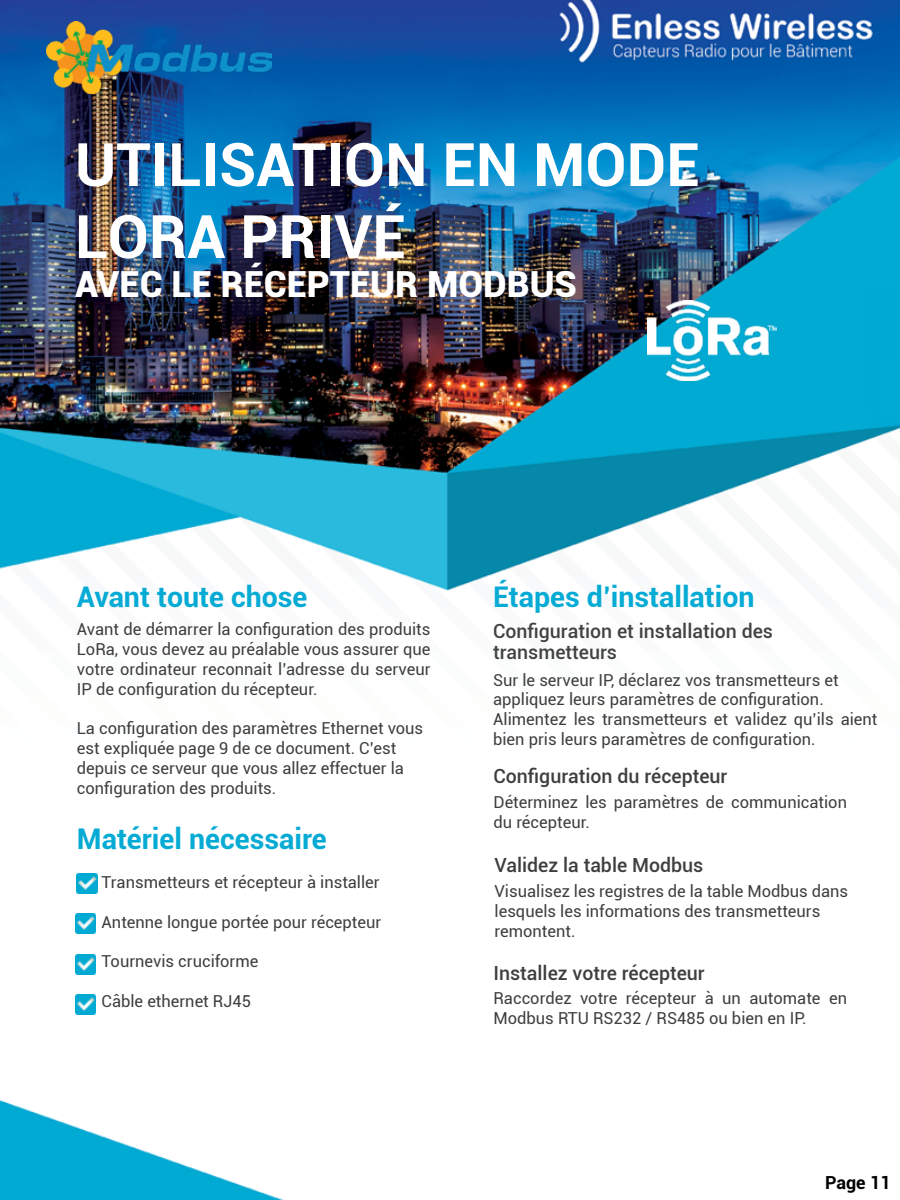
<style>
.page{position:relative;width:900px;height:1200px;background:#fff}
.page>*{position:absolute;margin:0;border:0;box-sizing:border-box;transform-origin:0 0}
.t1{font:700 60px/72px "Roboto";color:#fff}
.t2{font:900 36px "Roboto";color:#fff}
.t3{font:700 28.5px "Roboto";color:#05abd4}
.t4{font:500 19.5px "Roboto";color:#3e3e3e}
.t5{font:500 19.5px/21px "Roboto";color:#414242}
.t6{font:700 18px "Roboto";color:#000}
.t7{font:16.5px/19.8px "Roboto";color:#3e3e3e}
</style>
<div class="page">
<img style="left:0;top:0;width:900px;height:1200px">
<img style="left:46px;top:22px;width:226px;height:72px">
<img style="left:647px;top:301px;width:130px;height:80px">
<img style="left:77px;top:873px;width:20px;height:20px">
<img style="left:75px;top:914px;width:21px;height:20px">
<img style="left:75px;top:954px;width:21px;height:20px">
<img style="left:75px;top:995px;width:21px;height:20px">
<h1 class="t1" style="left:75px;top:126px;width:626px">UTILISATION EN MODE<br>LORA PRIVÉ</h1>
<h2 class="t2" style="left:75px;top:259px;width:504px">AVEC LE RÉCEPTEUR MODBUS</h2>
<h3 class="t3" style="left:77px;top:577px;width:232px">Avant toute chose</h3>
<p class="t7" style="left:77px;top:619px;width:355px;text-align:justify">Avant de démarrer la configuration des produits LoRa, vous devez au préalable vous assurer que votre ordinateur reconnait l’adresse du serveur IP de configuration du récepteur.</p>
<p class="t7" style="left:77px;top:718px;width:348px">La configuration des paramètres Ethernet vous est expliquée page 9 de ce document. C’est depuis ce serveur que vous allez effectuer la configuration des produits.</p>
<h3 class="t3" style="left:77px;top:819px;width:251px">Matériel nécessaire</h3>
<p class="t7" style="left:102px;top:872px;width:280px">Transmetteurs et récepteur à installer</p>
<p class="t7" style="left:102px;top:911px;width:281px">Antenne longue portée pour récepteur</p>
<p class="t7" style="left:102px;top:951px;width:158px">Tournevis cruciforme</p>
<p class="t7" style="left:102px;top:990px;width:151px">Câble ethernet RJ45</p>
<h3 class="t3" style="left:493px;top:577px;width:263px">Étapes d’installation</h3>
<p class="t5" style="left:493px;top:620px;width:281px">Configuration et installation des transmetteurs</p>
<p class="t7" style="left:493px;top:669px;width:386px">Sur le serveur IP, déclarez vos transmetteurs et appliquez leurs paramètres de configuration.<br>Alimentez les transmetteurs et validez qu’ils aient bien pris leurs paramètres de configuration.</p>
<p class="t4" style="left:493px;top:763px;width:235px">Configuration du récepteur</p>
<p class="t7" style="left:494px;top:791px;width:355px">Déterminez les paramètres de communication du récepteur.</p>
<p class="t4" style="left:495px;top:851px;width:210px">Validez la table Modbus</p>
<p class="t7" style="left:495px;top:881px;width:355px">Visualisez les registres de la table Modbus dans lesquels les informations des transmetteurs remontent.</p>
<p class="t4" style="left:494px;top:959px;width:213px">Installez votre récepteur</p>
<p class="t7" style="left:494px;top:988px;width:355px">Raccordez votre récepteur à un automate en<br>Modbus RTU RS232 / RS485 ou bien en IP.</p>
<p class="t6" style="left:825px;top:1169px;width:67px">Page 11</p>
</div>
